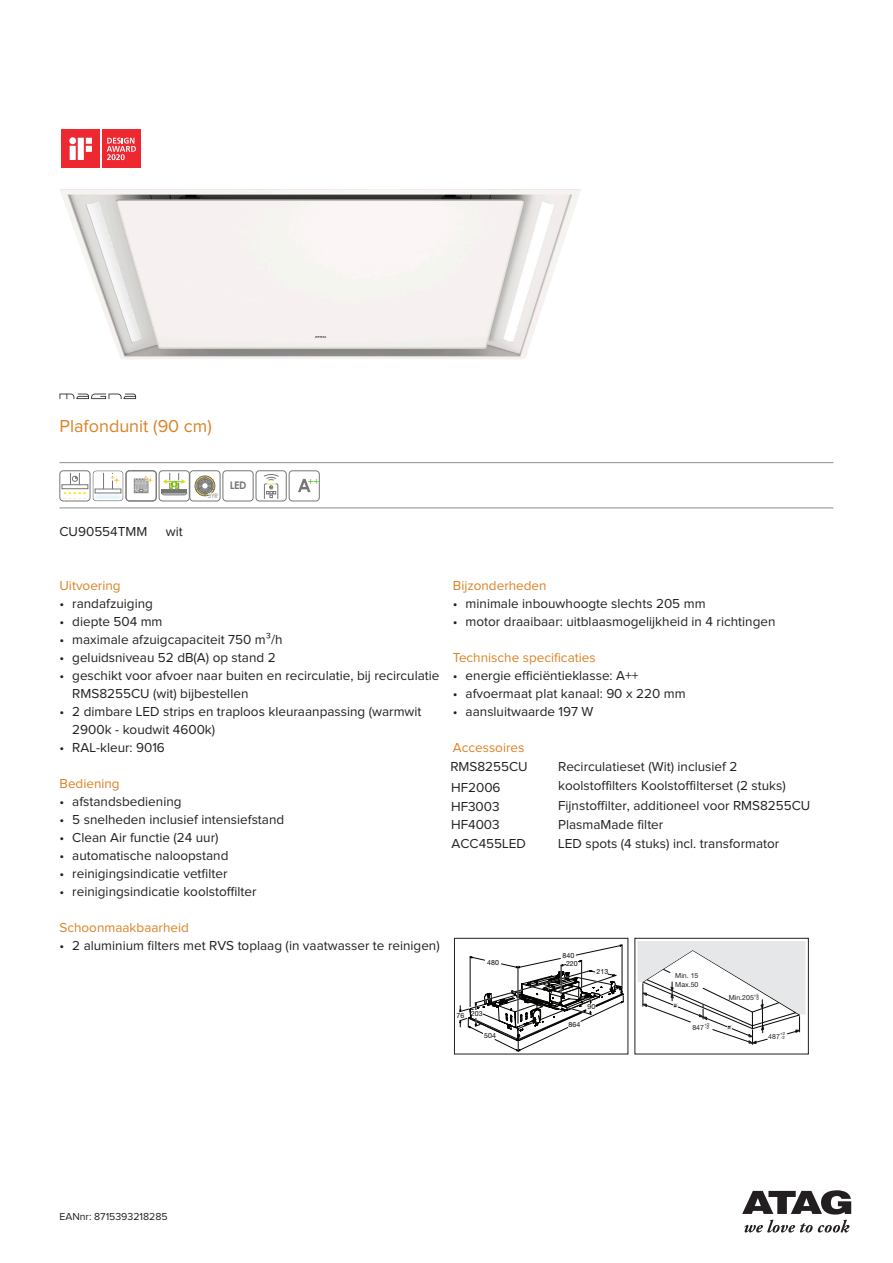
<style>
.page{position:relative;width:893px;height:1263px;background:#fff}
.page>*{position:absolute;margin:0;border:0;box-sizing:border-box;transform-origin:0 0}
.t1{font:18px "Proxima Nova";color:#db8225}
.t2{font:13.5px/19.4px "Proxima Nova";color:#231f20}
.t3{font:13.5px "Proxima Nova";color:#db8225}
.t4{font:10.5px "Proxima Nova";color:#231f20}
.t5{font:700 10.5px "Century Gothic";color:#757675}
.t6{font:7.05px/8.9px "Helvetica Neue";color:#231f20}
.t7{font:7.05px "Helvetica Neue";color:#050504}
.t8{font:6.15px "Century Gothic";color:#757675}
.t9{font:4.35px/3.6px "Helvetica Neue";color:#231f20}
</style>
<div class="page">
<hr style="left:60px;top:462px;width:773px;height:1px;background:#8a8c8f">
<hr style="left:60px;top:508px;width:773px;height:1px;background:#8a8c8f">
<svg style="left:744px;top:1220px;width:105px;height:12px"></svg>
<svg style="left:742px;top:1190px;width:109px;height:24px"></svg>
<img style="left:60px;top:189px;width:521px;height:171px">
<svg style="left:60px;top:394px;width:76px;height:5px"></svg>
<div style="left:60px;top:470px;width:30px;height:31px;border:1px solid #757675;border-radius:3px"></div>
<div style="left:62px;top:484px;width:26px;height:5px;border:1px solid #757675"></div>
<svg style="left:63px;top:491px;width:23px;height:8px"></svg>
<svg style="left:70px;top:473px;width:10px;height:12px"></svg>
<img style="left:93px;top:470px;width:30px;height:31px">
<div style="left:126px;top:470px;width:30px;height:31px;border:1px solid #757675;border-radius:3px"></div>
<div style="left:134px;top:479px;width:14px;height:14px;border:1px solid #757675"></div>
<div style="left:159px;top:470px;width:31px;height:31px;border:1px solid #757675;border-radius:3px"></div>
<svg style="left:135px;top:473px;width:53px;height:22px"></svg>
<div style="left:195px;top:475px;width:20px;height:21px;border:1px solid #757675;border-radius:50%"></div>
<div style="left:190px;top:470px;width:30px;height:31px;border:1px solid #757675;border-radius:3px"></div>
<svg style="left:195px;top:476px;width:24px;height:23px"></svg>
<div style="left:223px;top:470px;width:30px;height:31px;border:1px solid #757675;border-radius:3px"></div>
<div style="left:256px;top:470px;width:30px;height:31px;border:1px solid #757675;border-radius:3px"></div>
<svg style="left:259px;top:474px;width:24px;height:26px"></svg>
<div style="left:289px;top:470px;width:31px;height:31px;border:1px solid #757675;border-radius:3px"></div>
<svg style="left:298px;top:479px;width:21px;height:13px"></svg>
<svg style="left:459px;top:944px;width:165px;height:108px"></svg>
<div style="left:635px;top:938px;width:173px;height:116px;border:1px solid #231f20"></div>
<div style="left:454px;top:938px;width:174px;height:116px;border:1px solid #231f20"></div>
<svg style="left:637px;top:941px;width:169px;height:103px"></svg>
<div style="left:60px;top:128px;width:83px;height:42px;background:linear-gradient(to right,#fff,#fff)"></div>
<div style="left:62px;top:130px;width:38px;height:38px;background:#ee2831"></div>
<svg style="left:69px;top:137px;width:23px;height:23px"></svg>
<div style="left:102px;top:130px;width:39px;height:38px;background:#ee2831"></div>
<svg style="left:107px;top:138px;width:29px;height:22px"></svg>
<h1 class="t1" style="left:60px;top:418px;width:154px">Plafondunit (90 cm)</h1>
<p class="t2" style="left:60px;top:522px;width:89px">CU90554TMM</p>
<p class="t2" style="left:166px;top:522px;width:18px">wit</p>
<p class="t8" style="left:208px;top:491px;width:12px">3YR</p>
<p class="t5" style="left:230px;top:477px;width:18px">LED</p>
<p class="t3" style="left:60px;top:579px;width:63px">Uitvoering</p>
<p class="t2" style="left:60px;top:594px;width:95px">• randafzuiging</p>
<p class="t2" style="left:60px;top:612px;width:105px">• diepte 504 mm</p>
<p class="t2" style="left:60px;top:630px;width:224px">• maximale afzuigcapaciteit 750 m³/h</p>
<p class="t2" style="left:60px;top:648px;width:218px">• geluidsniveau 52 dB(A) op stand 2</p>
<p class="t2" style="left:72px;top:667px;width:369px;line-height:18px;text-indent:-13px">• geschikt voor afvoer naar buiten en recirculatie, bij recirculatie<br>RMS8255CU (wit) bijbestellen</p>
<p class="t2" style="left:72px;top:703px;width:351px;line-height:18px;text-indent:-13px">• 2 dimbare LED strips en traploos kleuraanpassing (warmwit<br>2900k - koudwit 4600k)</p>
<p class="t2" style="left:60px;top:738px;width:107px">• RAL-kleur: 9016</p>
<p class="t3" style="left:60px;top:777px;width:62px">Bediening</p>
<p class="t2" style="left:60px;top:792px;width:124px">• afstandsbediening</p>
<p class="t2" style="left:60px;top:810px;width:226px">• 5 snelheden inclusief intensiefstand</p>
<p class="t2" style="left:60px;top:828px;width:160px">• Clean Air functie (24 uur)</p>
<p class="t2" style="left:60px;top:846px;width:170px">• automatische naloopstand</p>
<p class="t2" style="left:60px;top:864px;width:169px">• reinigingsindicatie vetfilter</p>
<p class="t2" style="left:60px;top:882px;width:198px">• reinigingsindicatie koolstoffilter</p>
<p class="t3" style="left:60px;top:921px;width:131px">Schoonmaakbaarheid</p>
<p class="t2" style="left:60px;top:936px;width:382px">• 2 aluminium filters met RVS toplaag (in vaatwasser te reinigen)</p>
<p class="t3" style="left:453px;top:579px;width:95px">Bijzonderheden</p>
<p class="t2" style="left:453px;top:594px;width:254px">• minimale inbouwhoogte slechts 205 mm</p>
<p class="t2" style="left:453px;top:612px;width:324px">• motor draaibaar: uitblaasmogelijkheid in 4 richtingen</p>
<p class="t3" style="left:453px;top:651px;width:144px">Technische specificaties</p>
<p class="t2" style="left:453px;top:666px;width:187px">• energie efficiëntieklasse: A++</p>
<p class="t2" style="left:453px;top:684px;width:234px">• afvoermaat plat kanaal: 90 x 220 mm</p>
<p class="t2" style="left:453px;top:702px;width:142px">• aansluitwaarde 197 W</p>
<p class="t3" style="left:453px;top:741px;width:73px">Accessoires</p>
<p class="t2" style="left:450px;top:757px;width:79px">RMS8255CU</p>
<p class="t2" style="left:451px;top:778px;width:51px">HF2006<br>HF3003</p>
<p class="t2" style="left:451px;top:816px;width:76px;line-height:18.5px">HF4003<br>ACC455LED</p>
<p class="t2" style="left:558px;top:757px;width:254px">Recirculatieset (Wit) inclusief 2 koolstoffilters Koolstoffilterset (2 stuks)<br>Fijnstoffilter, additioneel voor RMS8255CU PlasmaMade filter<br>LED spots (4 stuks) incl. transformator</p>
<p class="t7" style="left:487px;top:958px;width:13px">480</p>
<p class="t7" style="left:457px;top:1009px;width:28px">76 203</p>
<p class="t7" style="left:484px;top:1031px;width:13px">504</p>
<p class="t7" style="left:563px;top:951px;width:13px">840</p>
<p class="t7" style="left:566px;top:959px;width:13px">220</p>
<p class="t7" style="left:597px;top:967px;width:13px">213</p>
<p class="t7" style="left:588px;top:1002px;width:9px">90</p>
<p class="t7" style="left:569px;top:1020px;width:13px">864</p>
<p class="t6" style="left:675px;top:971px;width:25px">Min. 15<br>Max.50</p>
<p class="t6" style="left:692px;top:1022px;width:13px">847</p>
<p class="t9" style="left:704px;top:1022px;width:7px">+2 -2</p>
<p class="t6" style="left:729px;top:993px;width:32px">Min.205 <sup>+5</sup></p>
<p class="t9" style="left:756px;top:996px;width:4px">0</p>
<p class="t6" style="left:768px;top:1031px;width:13px">487</p>
<p class="t9" style="left:780px;top:1031px;width:7px">+2 -2</p>
<p class="t4" style="left:60px;top:1212px;width:110px">EANnr: 8715393218285</p>
</div>
